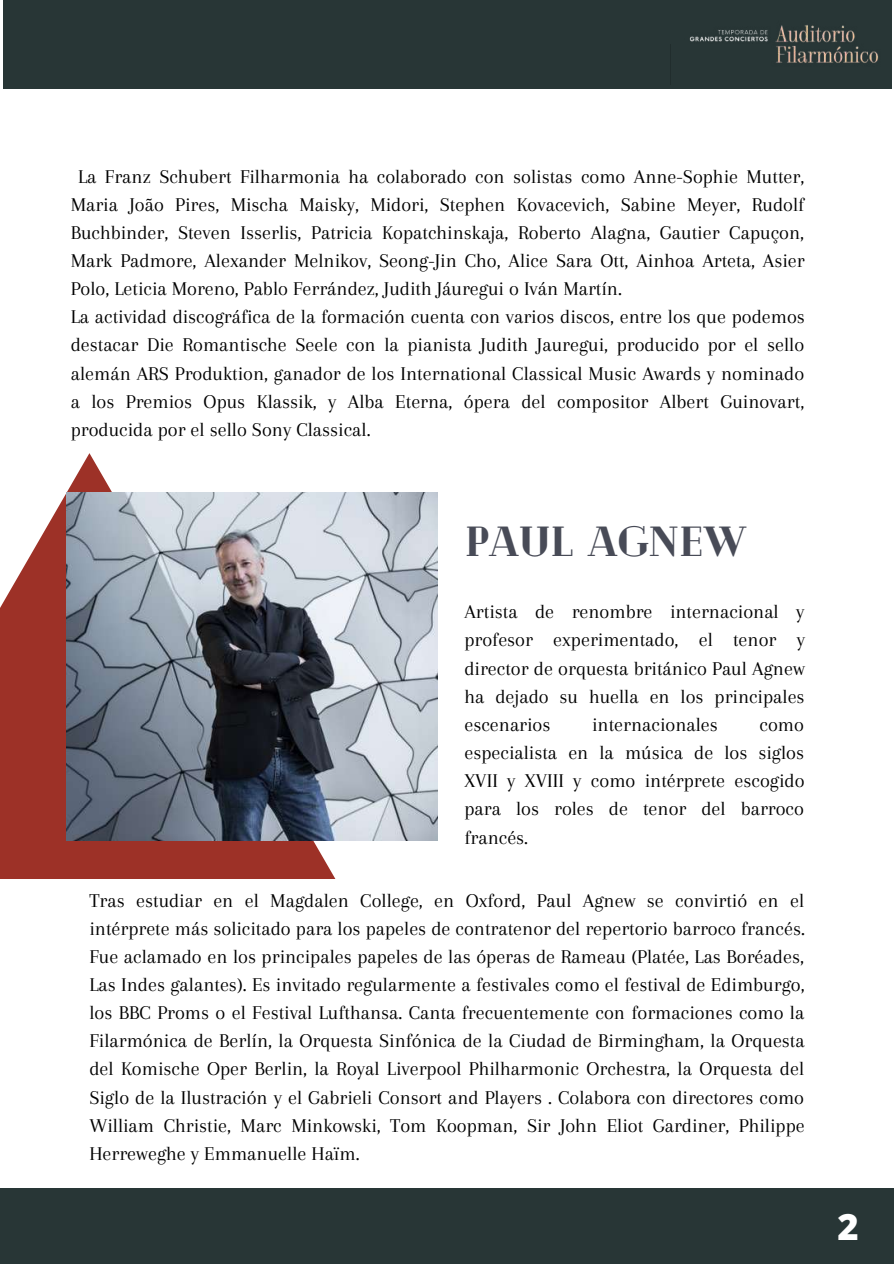
<style>
.page{position:relative;width:894px;height:1264px;background:#fff}
.page>*{position:absolute;margin:0;border:0;box-sizing:border-box;transform-origin:0 0}
.t1{font:900 42px "Cheque";color:#484b57}
.t2{font:800 36.3px "Open Sans";color:#fff}
.t3{font:20.25px/28.2px "Arapey";color:#000;text-align:justify}
</style>
<div class="page">
<div style="left:3px;top:0;width:887px;height:89px;background:#283636"></div>
<img style="left:661px;top:19px;width:231px;height:50px">
<div style="left:670px;top:45px;width:100px;height:39px;background:#283636"></div>
<div style="left:0;top:1188px;width:893px;height:75px;background:#283636"></div>
<svg style="left:0;top:453px;width:335px;height:426px;fill:#9d3127"></svg>
<img style="left:66px;top:492px;width:371px;height:348px">
<p class="t3" style="left:71px;top:162px;width:735px;text-align:left;text-indent:7px">La Franz Schubert Filharmonia ha colaborado con solistas como Anne-Sophie Mutter, Maria João Pires, Mischa Maisky, Midori, Stephen Kovacevich, Sabine Meyer, Rudolf Buchbinder, Steven Isserlis, Patricia Kopatchinskaja, Roberto Alagna, Gautier Capuçon, Mark Padmore, Alexander Melnikov, Seong-Jin Cho, Alice Sara Ott, Ainhoa Arteta, Asier Polo, Leticia Moreno, Pablo Ferrández, Judith Jáuregui o Iván Martín.<br>La actividad discográfica de la formación cuenta con varios discos, entre los que podemos destacar Die Romantische Seele con la pianista Judith Jauregui, producido por el sello alemán ARS Produktion, ganador de los International Classical Music Awards y nominado a los Premios Opus Klassik, y Alba Eterna, ópera del compositor Albert Guinovart, producida por el sello Sony Classical.</p>
<h1 class="t1" style="left:464px;top:514px;width:284px">PAUL AGNEW</h1>
<p class="t3" style="left:464px;top:597px;width:342px">Artista de renombre internacional y profesor experimentado, el tenor y director de orquesta británico Paul Agnew ha dejado su huella en los principales escenarios</p>
<p class="t3" style="left:592px;top:710px;width:127px">internacionales</p>
<p class="t3" style="left:464px;top:710px;width:341px;text-indent:295px">como especialista en la música de los siglos XVII y XVIII y como intérprete escogido para los roles de tenor del barroco francés.</p>
<p class="t3" style="left:89px;top:885px;width:716px">Tras estudiar en el Magdalen College, en Oxford, Paul Agnew se convirtió en el intérprete más solicitado para los papeles de contratenor del repertorio barroco francés.<br>Fue aclamado en los principales papeles de las óperas de Rameau (Platée, Las Boréades, Las Indes galantes). Es invitado regularmente a festivales como el festival de Edimburgo, los BBC Proms o el Festival Lufthansa. Canta frecuentemente con formaciones como la Filarmónica de Berlín, la Orquesta Sinfónica de la Ciudad de Birmingham, la Orquesta del Komische Oper Berlin, la Royal Liverpool Philharmonic Orchestra, la Orquesta del Siglo de la Ilustración y el Gabrieli Consort and Players . Colabora con directores como William Christie, Marc Minkowski, Tom Koopman, Sir John Eliot Gardiner, Philippe Herreweghe y Emmanuelle Haïm.</p>
<h2 class="t2" style="left:837px;top:1201px;width:23px">2</h2>
</div>
